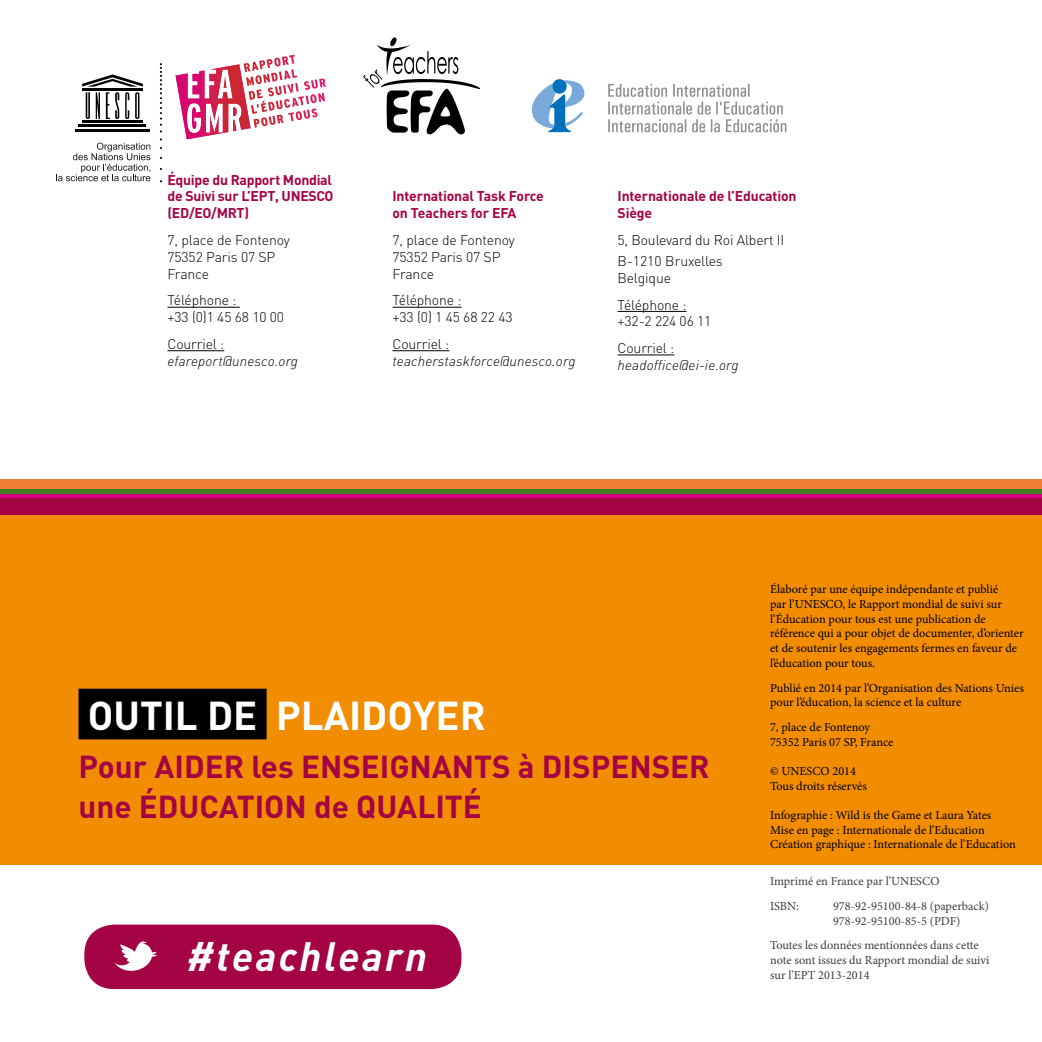
<style>
.page{position:relative;width:1042px;height:1042px;background:#fff}
.page>*{position:absolute;margin:0;border:0;box-sizing:border-box;transform-origin:0 0}
.t1{font:italic 700 40.43px "DINOT";letter-spacing:.06em;color:#fff}
.t2{font:700 39.9px "DINOT";color:#fff}
.t3{font:700 31.32px/39.9px "DINOT";color:#a40344}
.Main_Body_Copy{font:300 14px/16.8px "DINOT";letter-spacing:-.01em;color:#000}
.Main_Body_Copy-2{font:700 14px/16.8px "DINOT";letter-spacing:-.015em;color:#a40344}
.Main_Body_Copy-3{font:italic 300 14px/16.8px "DINOT";letter-spacing:.01em;color:#000}
.t4{font:12.25px/14.7px "Minion Pro";color:#000}
.t5{font:12.25px/14.7px "Minion Pro";color:#3c3c3b}
.s1{font-style:normal}
</style>
<div class="page">
<div style="left:0;top:514px;width:1042px;height:351px;background:#f28c00"></div>
<div style="left:0;top:498px;width:1042px;height:16px;background:#a40344"></div>
<div style="left:0;top:493px;width:1042px;height:5px;background:#d5007f"></div>
<hr style="left:0;top:489px;width:1042px;height:4px;background:#457f21">
<div style="left:0;top:479px;width:1042px;height:10px;background:#f07e31"></div>
<svg style="left:531px;top:80px;width:54px;height:52px"></svg>
<svg style="left:608px;top:84px;width:178px;height:48px"></svg>
<svg style="left:176px;top:55px;width:150px;height:84px"></svg>
<svg style="left:363px;top:37px;width:117px;height:97px"></svg>
<svg style="left:160px;top:63px;width:2px;height:69px"></svg>
<hr style="left:82px;top:120px;width:61px;height:3px;background:#010203">
<hr style="left:79px;top:125px;width:67px;height:2px;background:#010203">
<hr style="left:75px;top:129px;width:75px;height:3px;background:#010203">
<svg style="left:82px;top:74px;width:61px;height:45px"></svg>
<svg style="left:56px;top:143px;width:94px;height:38px"></svg>
<div style="left:78px;top:689px;width:189px;height:50px;background:#000"></div>
<div style="left:84px;top:924px;width:377px;height:65px;background:#a40344;border-radius:30px"></div>
<svg style="left:114px;top:941px;width:43px;height:30px"></svg>
<hr style="left:167px;top:307px;width:73px;height:1px;background:#000">
<hr style="left:167px;top:350px;width:57px;height:1px;background:#000">
<hr style="left:392px;top:307px;width:69px;height:1px;background:#000">
<hr style="left:392px;top:350px;width:57px;height:1px;background:#000">
<hr style="left:617px;top:311px;width:69px;height:1px;background:#000">
<hr style="left:617px;top:354px;width:57px;height:1px;background:#000">
<p class="Main_Body_Copy-2" style="left:167px;top:171px;width:168px;text-align:justify">Équipe du Rapport Mondial de Suivi sur L’EPT, UNESCO (ED/EO/MRT)</p>
<p class="Main_Body_Copy" style="left:167px;top:231px;width:124px">7, place de Fontenoy</p>
<p class="Main_Body_Copy" style="left:167px;top:248px;width:109px">75352 Paris 07 SP</p>
<p class="Main_Body_Copy" style="left:167px;top:264px;width:43px">France</p>
<p class="Main_Body_Copy" style="left:167px;top:291px;width:118px">Téléphone :<br>+33 (0)1 45 68 10 00</p>
<p class="Main_Body_Copy-3" style="left:167px;top:335px;width:132px"><span class="s1">Courriel : </span>efareport@unesco.org</p>
<p class="Main_Body_Copy-2" style="left:392px;top:187px;width:153px">International Task Force on Teachers for EFA</p>
<p class="Main_Body_Copy" style="left:392px;top:231px;width:124px">7, place de Fontenoy</p>
<p class="Main_Body_Copy" style="left:392px;top:248px;width:109px">75352 Paris 07 SP</p>
<p class="Main_Body_Copy" style="left:392px;top:264px;width:43px">France</p>
<p class="Main_Body_Copy" style="left:392px;top:291px;width:122px">Téléphone :<br>+33 (0) 1 45 68 22 43</p>
<p class="Main_Body_Copy-3" style="left:392px;top:335px;width:184px"><span class="s1">Courriel : </span>teacherstaskforce@unesco.org</p>
<p class="Main_Body_Copy-2" style="left:617px;top:187px;width:180px">Internationale de l’Education<br>Siège</p>
<p class="Main_Body_Copy" style="left:617px;top:231px;width:168px">5, Boulevard du Roi Albert II</p>
<p class="Main_Body_Copy" style="left:617px;top:252px;width:107px">B-1210 Bruxelles</p>
<p class="Main_Body_Copy" style="left:617px;top:269px;width:55px">Belgique</p>
<p class="Main_Body_Copy" style="left:617px;top:295px;width:95px">Téléphone : +32-2 224 06 11</p>
<p class="Main_Body_Copy-3" style="left:617px;top:339px;width:123px"><span class="s1">Courriel : </span>headoffice@ei-ie.org</p>
<p class="t2" style="left:88px;top:688px;width:399px">OUTIL DE PLAIDOYER</p>
<p class="t3" style="left:78px;top:745px;width:633px">Pour AIDER les ENSEIGNANTS à DISPENSER une ÉDUCATION de QUALITÉ</p>
<p class="t1" style="left:187px;top:930px;width:242px">#teachlearn</p>
<p class="t4" style="left:770px;top:582px;width:255px">Élaboré par une équipe indépendante et publié<br>par l’UNESCO, le Rapport mondial de suivi sur l’Éducation pour tous est une publication de référence qui a pour objet de documenter, d’orienter et de soutenir les engagements fermes en faveur de l’éducation pour tous.</p>
<p class="t4" style="left:770px;top:680px;width:255px">Publié en 2014 par l’Organisation des Nations Unies pour l’éducation, la science et la culture</p>
<p class="t4" style="left:770px;top:719px;width:101px">7, place de Fontenoy</p>
<p class="t4" style="left:770px;top:734px;width:125px">75352 Paris 07 SP, France</p>
<p class="t4" style="left:770px;top:764px;width:87px">© UNESCO 2014</p>
<p class="t4" style="left:770px;top:778px;width:98px">Tous droits réservés</p>
<p class="t4" style="left:770px;top:808px;width:247px">Infographie : Wild is the Game et Laura Yates<br>Mise en page : Internationale de l’Education<br>Création graphique : Internationale de l’Education</p>
<p class="t5" style="left:770px;top:874px;width:171px">Imprimé en France par l’UNESCO</p>
<p class="t5" style="left:770px;top:899px;width:30px">ISBN:</p>
<p class="t5" style="left:833px;top:899px;width:157px">978-92-95100-84-8 (paperback)</p>
<p class="t5" style="left:833px;top:913px;width:129px">978-92-95100-85-5 (PDF)</p>
<p class="t5" style="left:770px;top:938px;width:221px">Toutes les données mentionnées dans cette note sont issues du Rapport mondial de suivi sur l’EPT 2013-2014</p>
</div>
